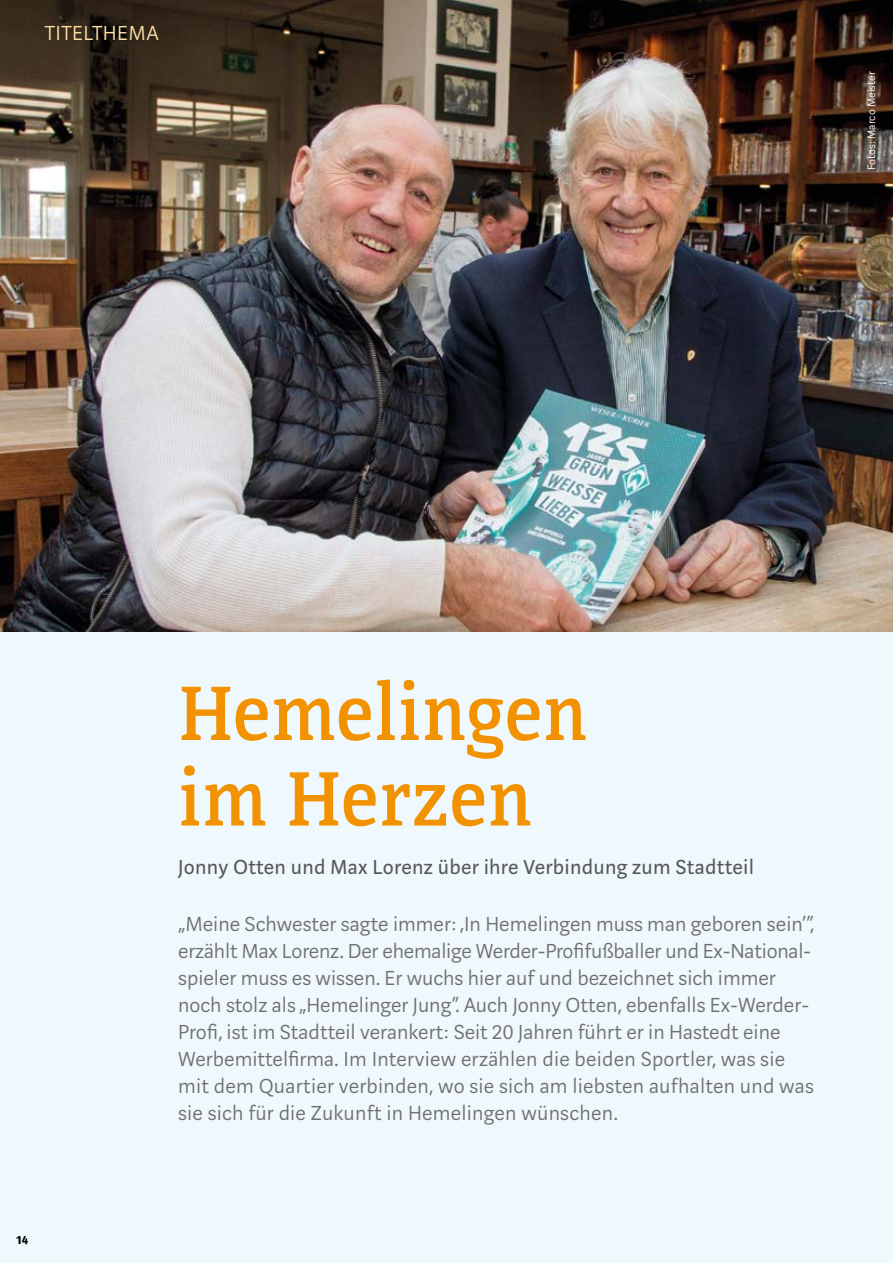
<style>
.page{position:relative;width:893px;height:1263px;background:#fff}
.page>*{position:absolute;margin:0;border:0;box-sizing:border-box;transform-origin:0 0}
.t1{font:81px/85.5px "Directa Serif Variable";color:#f39200}
.t2{font:300 22.5px/27px "Marat Sans";color:#706f6f}
.t3{font:22.5px "Marat Sans";letter-spacing:.01em;color:#575756}
.t4{font:300 22.5px "Marat Sans";letter-spacing:.02em;color:#fedea7}
.t5{font:700 13.5px "Marat Sans";color:#000}
.t6{font:300 12px "Marat Sans";color:#fff}
</style>
<div class="page">
<div style="left:0;top:631px;width:893px;height:632px;background:#eef8fd"></div>
<img style="left:0;top:0;width:893px;height:631px">
<p class="t4" style="left:45px;top:21px;width:116px">TITELTHEMA</p>
<p class="t6" style="left:865px;top:170px;width:100px;rotate:-90deg">Fotos: Marco Meister</p>
<p class="t5" style="left:16px;top:1232px;width:13px">14</p>
<h1 class="t1" style="left:178px;top:670px;width:411px">Hemelingen im Herzen</h1>
<p class="t3" style="left:178px;top:855px;width:577px">Jonny Otten und Max Lorenz über ihre Verbindung zum Stadtteil</p>
<p class="t2" style="left:178px;top:911px;width:638px">„Meine Schwester sagte immer: ‚In Hemelingen muss man geboren sein‘“, erzählt Max Lorenz. Der ehemalige Werder-Profifußballer und Ex-National&shy;spieler muss es wissen. Er wuchs hier auf und bezeichnet sich immer noch stolz als „Hemelinger Jung“. Auch Jonny Otten, ebenfalls Ex-Werder-Profi, ist im Stadtteil verankert: Seit 20 Jahren führt er in Hastedt eine Werbemittelfirma. Im Interview erzählen die beiden Sportler, was sie mit dem Quartier verbinden, wo sie sich am liebsten aufhalten und was sie sich für die Zukunft in Hemelingen wünschen.</p>
</div>
